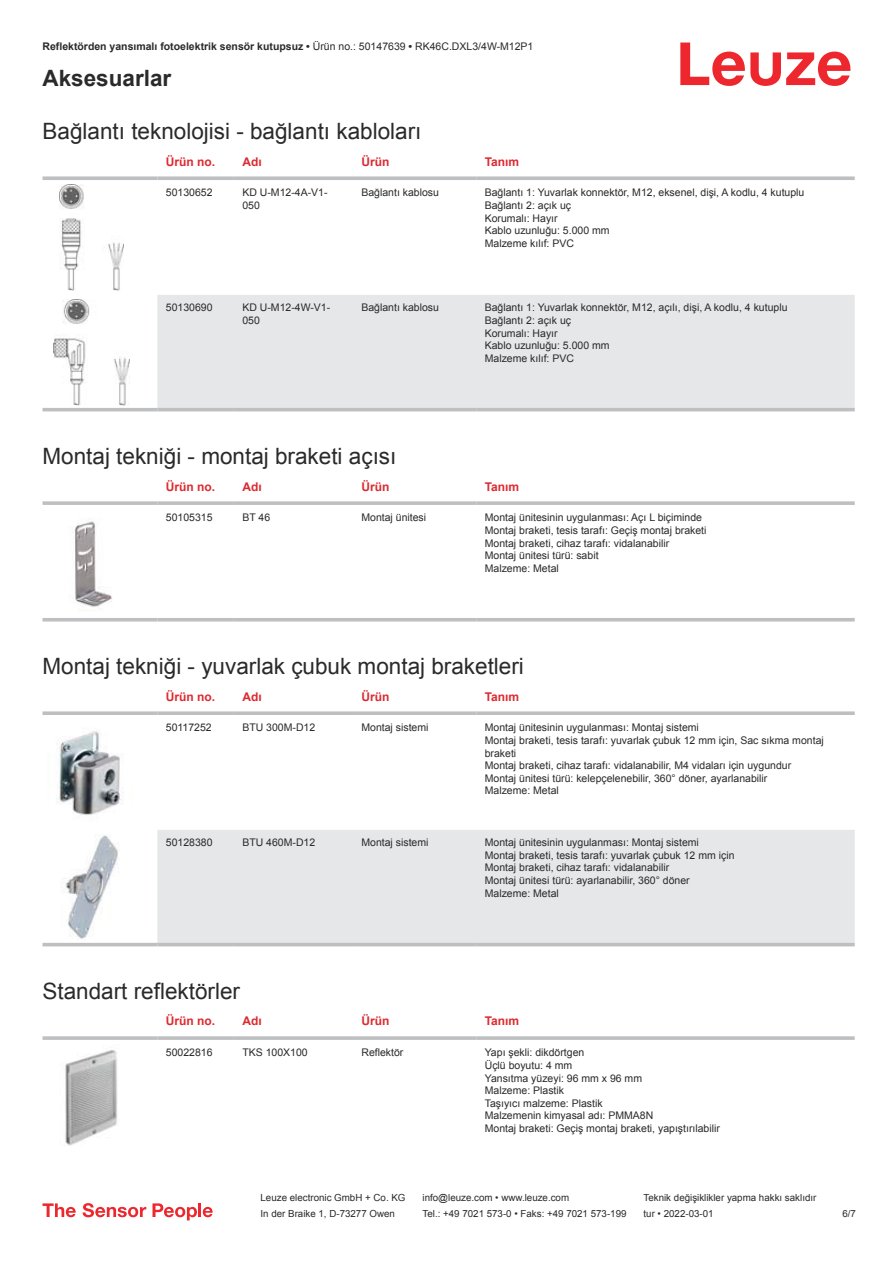
<style>
.page{position:relative;width:893px;height:1263px;background:#fff}
.page>*{position:absolute;margin:0;border:0;box-sizing:border-box;transform-origin:0 0}
.t1{font:22.5px "Arial";color:#2b292a}
.t2{font:700 22.5px "Arial";color:#2b292a}
.t3{font:700 12px "Arial";color:#db2a30}
.t4{font:10.5px/12.6px "Arial";color:#2b292a}
.t5{font:700 10.5px "Arial";color:#2b292a}
.t6{font:9.75px "Arial";color:#2b292a}
.s1{font-weight:400}
</style>
<div class="page">
<svg style="left:680px;top:43px;width:170px;height:43px"></svg>
<svg style="left:43px;top:342px;width:812px;height:70px"></svg>
<div style="left:157px;top:295px;width:698px;height:113px;background:#e6e7e9"></div>
<svg style="left:43px;top:176px;width:114px;height:4px"></svg>
<svg style="left:157px;top:176px;width:77px;height:4px"></svg>
<svg style="left:234px;top:176px;width:119px;height:4px"></svg>
<svg style="left:353px;top:176px;width:123px;height:4px"></svg>
<svg style="left:476px;top:176px;width:379px;height:4px;background:#c4c6c8"></svg>
<hr style="left:43px;top:408px;width:114px;height:3px;background:#bdbfc1">
<hr style="left:157px;top:408px;width:77px;height:3px;background:#bdbfc1">
<hr style="left:234px;top:408px;width:119px;height:3px;background:#bdbfc1">
<hr style="left:353px;top:408px;width:123px;height:3px;background:#bdbfc1">
<hr style="left:476px;top:408px;width:379px;height:3px;background:#bdbfc1">
<img style="left:59px;top:184px;width:65px;height:107px">
<img style="left:54px;top:299px;width:75px;height:106px">
<svg style="left:43px;top:621px;width:812px;height:1px"></svg>
<svg style="left:43px;top:501px;width:114px;height:4px"></svg>
<svg style="left:157px;top:501px;width:77px;height:4px"></svg>
<svg style="left:234px;top:501px;width:119px;height:4px"></svg>
<svg style="left:353px;top:501px;width:123px;height:4px"></svg>
<svg style="left:476px;top:501px;width:379px;height:4px;background:#c3c5c7"></svg>
<hr style="left:43px;top:618px;width:114px;height:3px;background:#bdbfc1">
<hr style="left:157px;top:618px;width:77px;height:3px;background:#bdbfc1">
<hr style="left:234px;top:618px;width:119px;height:3px;background:#bdbfc1">
<hr style="left:353px;top:618px;width:123px;height:3px;background:#bdbfc1">
<hr style="left:476px;top:618px;width:379px;height:3px;background:#bdbfc1">
<img style="left:74px;top:521px;width:38px;height:90px">
<div style="left:157px;top:830px;width:698px;height:113px;background:#e6e7e9"></div>
<svg style="left:43px;top:711px;width:114px;height:4px"></svg>
<svg style="left:157px;top:711px;width:77px;height:4px"></svg>
<svg style="left:234px;top:711px;width:119px;height:4px"></svg>
<svg style="left:353px;top:711px;width:123px;height:4px"></svg>
<svg style="left:476px;top:711px;width:379px;height:4px;background:#c3c5c7"></svg>
<hr style="left:43px;top:943px;width:114px;height:3px;background:#bdbfc1">
<hr style="left:157px;top:943px;width:77px;height:3px;background:#bdbfc1">
<hr style="left:234px;top:943px;width:119px;height:3px;background:#bdbfc1">
<hr style="left:353px;top:943px;width:123px;height:3px;background:#bdbfc1">
<hr style="left:476px;top:943px;width:379px;height:3px;background:#bdbfc1">
<img style="left:57px;top:731px;width:65px;height:84px">
<img style="left:65px;top:834px;width:54px;height:106px">
<svg style="left:43px;top:1036px;width:114px;height:4px"></svg>
<svg style="left:157px;top:1036px;width:77px;height:4px"></svg>
<svg style="left:234px;top:1036px;width:119px;height:4px"></svg>
<svg style="left:353px;top:1036px;width:123px;height:4px"></svg>
<svg style="left:476px;top:1036px;width:379px;height:4px;background:#c3c5c7"></svg>
<img style="left:65px;top:1050px;width:53px;height:96px">
<svg style="left:43px;top:1203px;width:33px;height:14px"></svg>
<svg style="left:83px;top:1203px;width:63px;height:14px"></svg>
<svg style="left:153px;top:1203px;width:44px;height:17px"></svg>
<hr style="left:198px;top:1203px;width:3px;height:14px;background:#ed272d">
<svg style="left:203px;top:1207px;width:10px;height:10px"></svg>
<p class="t5" style="left:43px;top:39px;width:492px">Reflektörden yansımalı fotoelektrik sensör kutupsuz • <span class="s1">Ürün no.: 50147639</span> • <span class="s1">RK46C.DXL3/4W-M12P1</span></p>
<h1 class="t2" style="left:43px;top:63px;width:130px">Aksesuarlar</h1>
<h1 class="t1" style="left:43px;top:116px;width:380px">Bağlantı teknolojisi - bağlantı kabloları</h1>
<p class="t3" style="left:166px;top:153px;width:51px">Ürün no.</p>
<p class="t3" style="left:242px;top:153px;width:21px">Adı</p>
<p class="t3" style="left:361px;top:153px;width:29px">Ürün</p>
<p class="t3" style="left:485px;top:153px;width:36px">Tanım</p>
<p class="t4" style="left:166px;top:187px;width:48px">50130652</p>
<p class="t4" style="left:242px;top:187px;width:87px">KD U-M12-4A-V1-<br>050</p>
<p class="t4" style="left:361px;top:186px;width:79px">Bağlantı kablosu</p>
<p class="t4" style="left:485px;top:186px;width:321px">Bağlantı 1: Yuvarlak konnektör, M12, eksenel, dişi, A kodlu, 4 kutuplu<br>Bağlantı 2: açık uç<br>Korumalı: Hayır<br>Kablo uzunluğu: 5.000 mm<br>Malzeme kılıf: PVC</p>
<p class="t4" style="left:166px;top:302px;width:48px">50130690</p>
<p class="t4" style="left:242px;top:302px;width:89px">KD U-M12-4W-V1-<br>050</p>
<p class="t4" style="left:361px;top:301px;width:79px">Bağlantı kablosu</p>
<p class="t4" style="left:485px;top:301px;width:304px">Bağlantı 1: Yuvarlak konnektör, M12, açılı, dişi, A kodlu, 4 kutuplu<br>Bağlantı 2: açık uç<br>Korumalı: Hayır<br>Kablo uzunluğu: 5.000 mm<br>Malzeme kılıf: PVC</p>
<h1 class="t1" style="left:43px;top:441px;width:355px">Montaj tekniği - montaj braketi açısı</h1>
<p class="t3" style="left:166px;top:478px;width:51px">Ürün no.</p>
<p class="t3" style="left:242px;top:478px;width:21px">Adı</p>
<p class="t3" style="left:361px;top:478px;width:29px">Ürün</p>
<p class="t3" style="left:485px;top:478px;width:36px">Tanım</p>
<p class="t4" style="left:166px;top:512px;width:48px">50105315</p>
<p class="t4" style="left:242px;top:512px;width:29px">BT 46</p>
<p class="t4" style="left:361px;top:511px;width:66px">Montaj ünitesi</p>
<p class="t4" style="left:485px;top:511px;width:223px">Montaj ünitesinin uygulanması: Açı L biçiminde Montaj braketi, tesis tarafı: Geçiş montaj braketi Montaj braketi, cihaz tarafı: vidalanabilir<br>Montaj ünitesi türü: sabit<br>Malzeme: Metal</p>
<h1 class="t1" style="left:43px;top:651px;width:483px">Montaj tekniği - yuvarlak çubuk montaj braketleri</h1>
<p class="t3" style="left:166px;top:688px;width:51px">Ürün no.</p>
<p class="t3" style="left:242px;top:688px;width:21px">Adı</p>
<p class="t3" style="left:361px;top:688px;width:29px">Ürün</p>
<p class="t3" style="left:485px;top:688px;width:36px">Tanım</p>
<p class="t4" style="left:166px;top:722px;width:47px">50117252</p>
<p class="t4" style="left:242px;top:722px;width:74px">BTU 300M-D12</p>
<p class="t4" style="left:361px;top:721px;width:69px">Montaj sistemi</p>
<p class="t4" style="left:485px;top:721px;width:341px">Montaj ünitesinin uygulanması: Montaj sistemi<br>Montaj braketi, tesis tarafı: yuvarlak çubuk 12 mm için, Sac sıkma montaj braketi<br>Montaj braketi, cihaz tarafı: vidalanabilir, M4 vidaları için uygundur Montaj ünitesi türü: kelepçelenebilir, 360° döner, ayarlanabilir<br>Malzeme: Metal</p>
<p class="t4" style="left:166px;top:837px;width:48px">50128380</p>
<p class="t4" style="left:242px;top:837px;width:74px">BTU 460M-D12</p>
<p class="t4" style="left:361px;top:836px;width:69px">Montaj sistemi</p>
<p class="t4" style="left:485px;top:836px;width:251px">Montaj ünitesinin uygulanması: Montaj sistemi<br>Montaj braketi, tesis tarafı: yuvarlak çubuk 12 mm için Montaj braketi, cihaz tarafı: vidalanabilir<br>Montaj ünitesi türü: ayarlanabilir, 360° döner Malzeme: Metal</p>
<h1 class="t1" style="left:43px;top:976px;width:199px">Standart reflektörler</h1>
<p class="t3" style="left:166px;top:1013px;width:51px">Ürün no.</p>
<p class="t3" style="left:242px;top:1013px;width:21px">Adı</p>
<p class="t3" style="left:361px;top:1013px;width:29px">Ürün</p>
<p class="t3" style="left:485px;top:1013px;width:36px">Tanım</p>
<p class="t4" style="left:166px;top:1047px;width:48px">50022816</p>
<p class="t4" style="left:242px;top:1046px;width:67px">TKS 100X100</p>
<p class="t4" style="left:361px;top:1046px;width:44px">Reflektör</p>
<p class="t4" style="left:485px;top:1046px;width:237px">Yapı şekli: dikdörtgen<br>Üçlü boyutu: 4 mm<br>Yansıtma yüzeyi: 96 mm x 96 mm<br>Malzeme: Plastik<br>Taşıyıcı malzeme: Plastik<br>Malzemenin kimyasal adı: PMMA8N<br>Montaj braketi: Geçiş montaj braketi, yapıştırılabilir</p>
<p class="t6" style="left:261px;top:1191px;width:146px">Leuze electronic GmbH + Co. KG</p>
<p class="t6" style="left:423px;top:1191px;width:148px">info@leuze.com • www.leuze.com</p>
<p class="t6" style="left:644px;top:1191px;width:174px">Teknik değişiklikler yapma hakkı saklıdır</p>
<p class="t6" style="left:261px;top:1207px;width:136px">In der Braike 1, D-73277 Owen</p>
<p class="t6" style="left:423px;top:1207px;width:205px">Tel.: +49 7021 573-0 • Faks: +49 7021 573-199</p>
<p class="t6" style="left:644px;top:1207px;width:72px">tur • 2022-03-01</p>
<p class="t6" style="left:842px;top:1210px;width:15px">6 /7</p>
</div>
